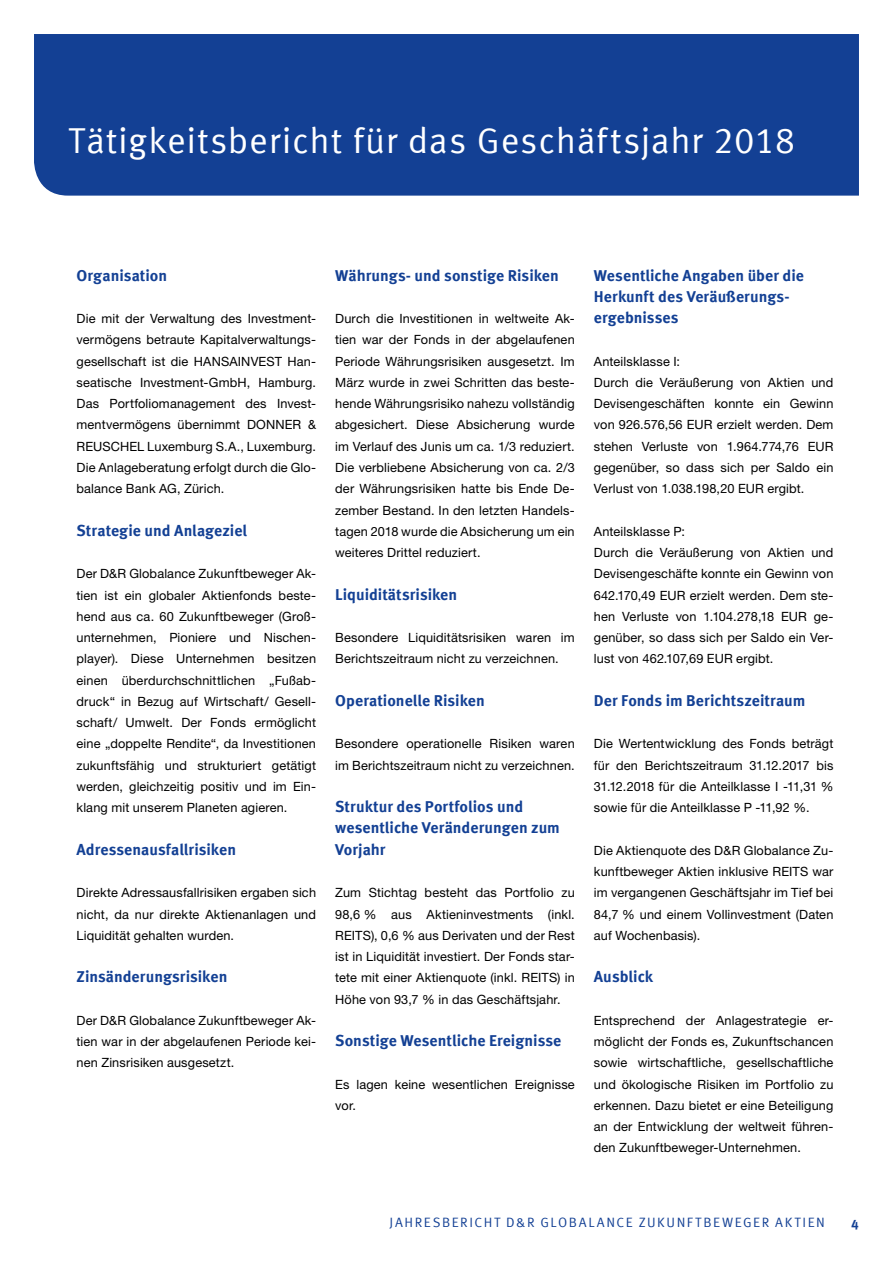
<style>
.page{position:relative;width:893px;height:1263px;background:#fff}
.page>*{position:absolute;margin:0;border:0;box-sizing:border-box;transform-origin:0 0}
.t1{font:36px "Meta Offc Pro Norm";letter-spacing:.02em;color:#fff}
.t2{font:700 15.75px/21.3px "Meta Offc Pro";color:#134094}
.t3{font:13.5px "Meta Offc Pro Norm";letter-spacing:.115em;color:#134094}
.t4{font:700 13.5px "Meta Offc Pro";color:#134094}
.t5{font:12.75px/21.3px "Helvetica Neue LTW1 G";letter-spacing:.01em;color:#000;text-align:justify}
</style>
<div class="page">
<div style="left:34px;top:34px;width:825px;height:162px;background:#134094"></div>
<h1 class="t1" style="left:68px;top:113px;width:729px">TÄTIGKEITSBERICHT FÜR DAS GESCHÄFTSJAHR 2018</h1>
<p class="t2" style="left:77px;top:264px;width:92px">Organisation</p>
<p class="t5" style="left:77px;top:308px;width:241px">Die mit der Verwaltung des Investment&shy;vermögens betraute Kapitalverwaltungs&shy;gesellschaft ist die HANSAINVEST Han&shy;seatische Investment-GmbH, Hamburg.<br>Das Portfoliomanagement des Invest&shy;mentvermögens übernimmt DONNER &amp; REUSCHEL Luxemburg S.A., Luxemburg.<br>Die Anlageberatung erfolgt durch die Glo&shy;balance Bank AG, Zürich.</p>
<p class="t2" style="left:77px;top:519px;width:172px">Strategie und Anlageziel</p>
<p class="t5" style="left:77px;top:563px;width:241px">Der D&amp;R Globalance Zukunftbeweger Ak&shy;tien ist ein globaler Aktienfonds beste&shy;hend aus ca. 60 Zukunftbeweger (Groß&shy;unternehmen, Pioniere und Nischen&shy;player). Diese Unternehmen besitzen einen überdurchschnittlichen „Fußab&shy;druck“ in Bezug auf Wirtschaft/ Gesell&shy;schaft/ Umwelt. Der Fonds ermöglicht eine „doppelte Rendite“, da Investitionen zukunftsfähig und strukturiert getätigt werden, gleichzeitig positiv und im Ein&shy;klang mit unserem Planeten agieren.</p>
<p class="t2" style="left:77px;top:838px;width:161px">Adressenausfallrisiken</p>
<p class="t5" style="left:77px;top:882px;width:241px">Direkte Adressausfallrisiken ergaben sich nicht, da nur direkte Aktienanlagen und Liquidität gehalten wurden.</p>
<p class="t2" style="left:77px;top:965px;width:152px">Zinsänderungsrisiken</p>
<p class="t5" style="left:77px;top:1009px;width:241px">Der D&amp;R Globalance Zukunftbeweger Ak&shy;tien war in der abgelaufenen Periode kei&shy;nen Zinsrisiken ausgesetzt.</p>
<p class="t2" style="left:335px;top:264px;width:225px">Währungs- und sonstige Risiken</p>
<p class="t5" style="left:335px;top:308px;width:241px">Durch die Investitionen in weltweite Ak&shy;tien war der Fonds in der abgelaufenen Periode Währungsrisiken ausgesetzt. Im März wurde in zwei Schritten das beste&shy;hende Währungsrisiko nahezu vollständig abgesichert. Diese Absicherung wurde im Verlauf des Junis um ca. 1/3 reduziert.<br>Die verbliebene Absicherung von ca. 2/3 der Währungsrisiken hatte bis Ende De&shy;zember Bestand. In den letzten Handels&shy;tagen 2018 wurde die Absicherung um ein weiteres Drittel reduziert.</p>
<p class="t2" style="left:335px;top:582px;width:124px">Liquiditätsrisiken</p>
<p class="t5" style="left:335px;top:627px;width:241px">Besondere Liquiditätsrisiken waren im<br>Berichtszeitraum nicht zu verzeichnen.</p>
<p class="t2" style="left:335px;top:689px;width:151px">Operationelle Risiken</p>
<p class="t5" style="left:335px;top:733px;width:241px">Besondere operationelle Risiken waren im Berichtszeitraum nicht zu verzeichnen.</p>
<p class="t2" style="left:335px;top:795px;width:226px">Struktur des Portfolios und wesentliche Veränderungen zum<br>Vorjahr</p>
<p class="t5" style="left:335px;top:882px;width:241px">Zum Stichtag besteht das Portfolio zu 98,6 % aus Aktieninvestments (inkl.<br>REITS), 0,6 % aus Derivaten und der Rest ist in Liquidität investiert. Der Fonds star&shy;tete mit einer Aktienquote (inkl. REITS) in Höhe von 93,7 % in das Geschäftsjahr.</p>
<p class="t2" style="left:335px;top:1029px;width:228px">Sonstige Wesentliche Ereignisse</p>
<p class="t5" style="left:335px;top:1073px;width:241px">Es lagen keine wesentlichen Ereignisse vor.</p>
<p class="t2" style="left:594px;top:264px;width:211px">Wesentliche Angaben über die<br>Herkunft des Veräußerungs&shy;ergebnisses</p>
<p class="t5" style="left:594px;top:350px;width:241px;text-align:left">Anteilsklasse I:<br>Durch die Veräußerung von Aktien und Devisengeschäften konnte ein Gewinn von 926.576,56 EUR erzielt werden. Dem stehen Verluste von 1.964.774,76 EUR gegenüber, so dass sich per Saldo ein Verlust von 1.038.198,20 EUR ergibt.</p>
<p class="t5" style="left:594px;top:520px;width:241px;text-align:left">Anteilsklasse P:<br>Durch die Veräußerung von Aktien und Devisengeschäfte konnte ein Gewinn von 642.170,49 EUR erzielt werden. Dem ste&shy;hen Verluste von 1.104.278,18 EUR ge&shy;genüber, so dass sich per Saldo ein Ver&shy;lust von 462.107,69 EUR ergibt.</p>
<p class="t2" style="left:594px;top:689px;width:213px">Der Fonds im Berichtszeitraum</p>
<p class="t5" style="left:594px;top:733px;width:241px">Die Wertentwicklung des Fonds beträgt für den Berichtszeitraum 31.12.2017 bis 31.12.2018 für die Anteilklasse I -11,31 % sowie für die Anteilklasse P -11,92 %.</p>
<p class="t5" style="left:594px;top:839px;width:241px">Die Aktienquote des D&amp;R Globalance Zu&shy;kunftbeweger Aktien inklusive REITS war im vergangenen Geschäftsjahr im Tief bei 84,7 % und einem Vollinvestment (Daten auf Wochenbasis).</p>
<p class="t2" style="left:594px;top:965px;width:61px">Ausblick</p>
<p class="t5" style="left:594px;top:1009px;width:241px">Entsprechend der Anlagestrategie er&shy;möglicht der Fonds es, Zukunftschancen sowie wirtschaftliche, gesellschaftliche und ökologische Risiken im Portfolio zu erkennen. Dazu bietet er eine Beteiligung an der Entwicklung der weltweit führen&shy;den Zukunftbeweger-Unternehmen.</p>
<p class="t3" style="left:390px;top:1211px;width:179px">JAHRESBERICHT D&amp;R GLOBA</p>
<p class="t3" style="left:588px;top:1211px;width:109px">LANCE ZUKUNFTBEWEGER</p>
<p class="t3" style="left:775px;top:1211px;width:51px">AKTIEN</p>
<p class="t4" style="left:851px;top:1214px;width:9px">4</p>
</div>
